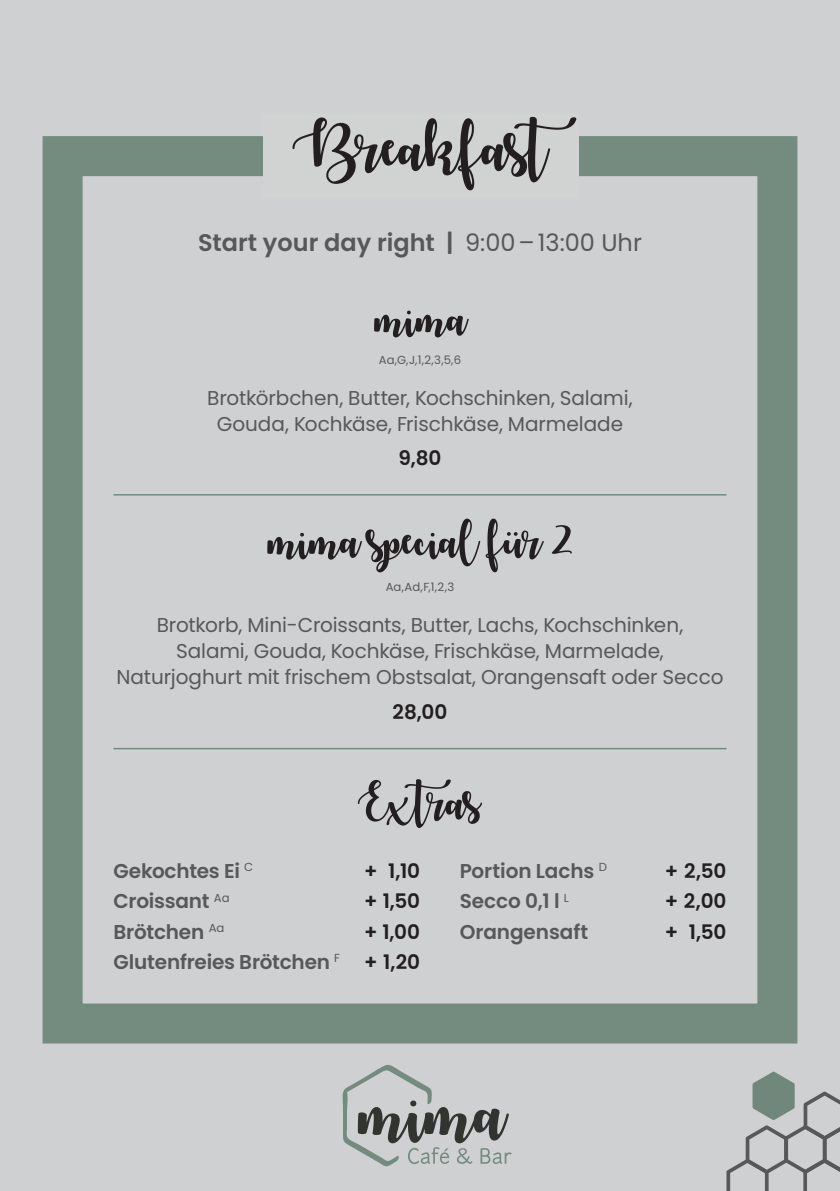
<style>
.page{position:relative;width:840px;height:1191px;background:#fff}
.page>*{position:absolute;margin:0;border:0;box-sizing:border-box;transform-origin:0 0}
.t1{font:600 24px "Poppins";color:#57585a}
.t2{font:20px/26px "Poppins";letter-spacing:-.005em;color:#57585a;text-align:center}
.t3{font:600 20px/30.2px "Poppins";letter-spacing:-.01em;color:#57585a;text-align:right}
.t4{font:600 20px "Poppins";letter-spacing:-.01em;color:#231f20}
.t5{font:11.6px "Poppins";color:#57585a}
.s1{font-weight:400}
.s2{color:#231f20}
</style>
<div class="page">
<div style="left:0;top:0;width:839px;height:1191px;background:#ced0d1"></div>
<div style="left:43px;top:136px;width:754px;height:907px;border:40px solid #748b80"></div>
<svg style="left:342px;top:1065px;width:169px;height:101px"></svg>
<svg style="left:726px;top:1071px;width:113px;height:120px"></svg>
<div style="left:264px;top:113px;width:314px;height:85px;background:#d1d2d2"></div>
<hr style="left:113px;top:494px;width:613px;height:1px;background:#748b80">
<hr style="left:113px;top:748px;width:613px;height:1px;background:#748b80">
<svg style="left:292px;top:117px;width:284px;height:73px"></svg>
<svg style="left:357px;top:779px;width:125px;height:49px"></svg>
<svg style="left:374px;top:311px;width:94px;height:26px"></svg>
<svg style="left:267px;top:518px;width:276px;height:54px"></svg>
<svg style="left:551px;top:525px;width:20px;height:29px"></svg>
<p class="t1" style="left:198px;top:228px;width:445px">Start your day right | <span class="s1">9:00–13:00 Uhr</span></p>
<p class="t5" style="left:378px;top:353px;width:84px">Aa,G,J,1,2,3,5,6</p>
<p class="t2" style="left:207px;top:385px;width:426px">Brotkörbchen, Butter, Kochschinken, Salami,<br>Gouda, Kochkäse, Frischkäse, Marmelade</p>
<p class="t4" style="left:398px;top:447px;width:44px">9,80</p>
<p class="t5" style="left:385px;top:580px;width:70px">Aa,Ad,F,1,2,3</p>
<p class="t2" style="left:116px;top:612px;width:608px">Brotkorb, Mini-Croissants, Butter, Lachs, Kochschinken,<br>Salami, Gouda, Kochkäse, Frischkäse, Marmelade,<br>Naturjoghurt mit frischem Obstsalat, Orangensaft oder Secco</p>
<p class="t4" style="left:392px;top:700px;width:56px">28,00</p>
<p class="t3" style="left:113px;top:856px;width:141px">Gekochtes Ei <sup>C</sup></p>
<p class="t4" style="left:364px;top:859px;width:57px">+ 1,10</p>
<p class="t3" style="left:113px;top:886px;width:117px">Croissant <sup>Aa</sup></p>
<p class="t4" style="left:364px;top:889px;width:57px">+ 1,50</p>
<p class="t3" style="left:113px;top:916px;width:112px">Brötchen <sup>Aa</sup></p>
<p class="t3" style="left:113px;top:916px;width:308px"><span class="s2">+ 1,00<br></span>Glutenfreies Brötchen <sup>F</sup> <span class="s2">+ 1,20</span></p>
<p class="t3" style="left:459px;top:856px;width:149px">Portion Lachs <sup>D</sup></p>
<p class="t4" style="left:664px;top:859px;width:63px">+ 2,50</p>
<p class="t3" style="left:459px;top:886px;width:111px">Secco 0,1 l <sup>L</sup></p>
<p class="t4" style="left:664px;top:889px;width:63px">+ 2,00</p>
<p class="t3" style="left:459px;top:916px;width:130px">Orangensaft</p>
<p class="t4" style="left:664px;top:920px;width:63px">+ 1,50</p>
</div>
